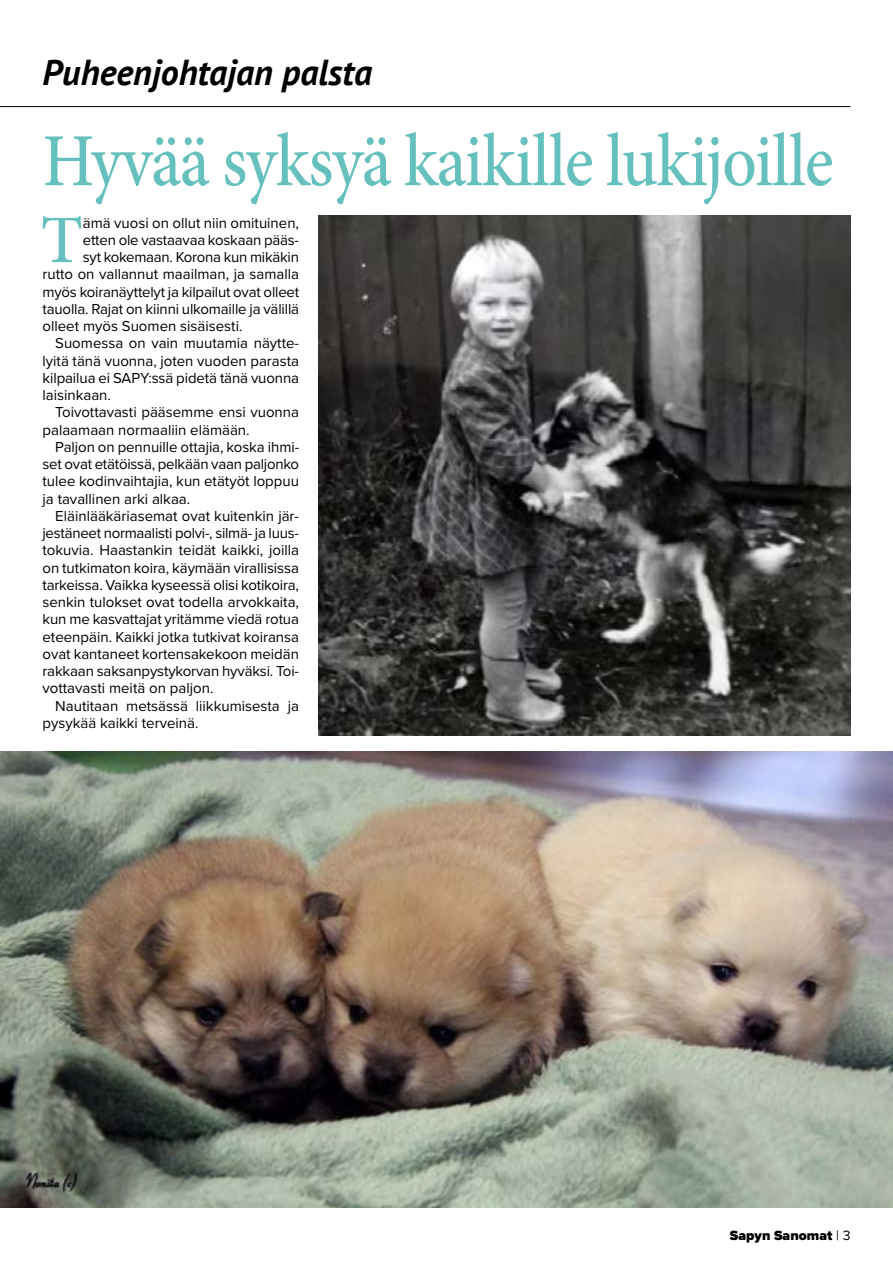
<style>
.page{position:relative;width:893px;height:1263px;background:#fff}
.page>*{position:absolute;margin:0;border:0;box-sizing:border-box;transform-origin:0 0}
.t1{font:500 75px "Minion Pro";letter-spacing:-.02em;color:#66c1be;scale:.9 1}
.t2{font:500 68.1px "Minion Pro";color:#66c1be}
.t3{font:italic 700 36px "PT Sans";color:#000}
.t4{font:15px "Proxima Nova";color:#000}
.t5{font:900 13.95px "Proxima Nova";color:#000}
.s1{font-weight:400}
</style>
<div class="page">
<hr style="left:0;top:106px;width:850px;height:1px;background:#000">
<img style="left:0;top:751px;width:893px;height:457px">
<img style="left:318px;top:216px;width:532px;height:520px">
<h3 class="t3" style="left:43px;top:48px;width:331px">Puheenjohtajan palsta</h3>
<h1 class="t1" style="left:43px;top:111px;width:880px">Hyvää syksyä kaikille lukijoille</h1>
<h2 class="t2" style="left:41px;top:194px;width:44px">T</h2>
<p class="t4" style="left:83px;top:211px;width:218px">ämä vuosi on ollut niin omituinen,</p>
<p class="t4" style="left:83px;top:229px;width:218px">etten ole vastaavaa koskaan pääs-</p>
<p class="t4" style="left:83px;top:246px;width:218px">syt kokemaan. Korona kun mikäkin</p>
<p class="t4" style="left:43px;top:263px;width:258px">rutto on vallannut maailman, ja samalla</p>
<p class="t4" style="left:43px;top:280px;width:258px">myös koiranäyttelyt ja kilpailut ovat olleet</p>
<p class="t4" style="left:43px;top:298px;width:258px">tauolla. Rajat on kiinni ulkomaille ja välillä</p>
<p class="t4" style="left:43px;top:315px;width:201px">olleet myös Suomen sisäisesti.</p>
<p class="t4" style="left:55px;top:332px;width:245px">Suomessa on vain muutamia näytte-</p>
<p class="t4" style="left:43px;top:349px;width:258px">lyitä tänä vuonna, joten vuoden parasta</p>
<p class="t4" style="left:43px;top:367px;width:258px">kilpailua ei SAPY:ssä pidetä tänä vuonna</p>
<p class="t4" style="left:43px;top:384px;width:70px">laisinkaan.</p>
<p class="t4" style="left:55px;top:401px;width:245px">Toivottavasti pääsemme ensi vuonna</p>
<p class="t4" style="left:43px;top:418px;width:209px">palaamaan normaaliin elämään.</p>
<p class="t4" style="left:55px;top:436px;width:245px">Paljon on pennuille ottajia, koska ihmi-</p>
<p class="t4" style="left:43px;top:453px;width:258px">set ovat etätöissä, pelkään vaan paljonko</p>
<p class="t4" style="left:43px;top:470px;width:258px">tulee kodinvaihtajia, kun etätyöt loppuu</p>
<p class="t4" style="left:43px;top:487px;width:149px">ja tavallinen arki alkaa.</p>
<p class="t4" style="left:55px;top:505px;width:245px">Eläinlääkäriasemat ovat kuitenkin jär-</p>
<p class="t4" style="left:43px;top:522px;width:258px">jestäneet normaalisti polvi-, silmä- ja luus-</p>
<p class="t4" style="left:43px;top:539px;width:258px">tokuvia. Haastankin teidät kaikki, joilla</p>
<p class="t4" style="left:43px;top:556px;width:258px">on tutkimaton koira, käymään virallisissa</p>
<p class="t4" style="left:43px;top:574px;width:258px">tarkeissa. Vaikka kyseessä olisi kotikoira,</p>
<p class="t4" style="left:43px;top:591px;width:258px">senkin tulokset ovat todella arvokkaita,</p>
<p class="t4" style="left:43px;top:608px;width:258px">kun me kasvattajat yritämme viedä rotua</p>
<p class="t4" style="left:43px;top:625px;width:258px">eteenpäin. Kaikki jotka tutkivat koiransa</p>
<p class="t4" style="left:43px;top:643px;width:258px">ovat kantaneet kortensakekoon meidän</p>
<p class="t4" style="left:43px;top:660px;width:258px">rakkaan saksanpystykorvan hyväksi. Toi-</p>
<p class="t4" style="left:43px;top:677px;width:172px">vottavasti meitä on paljon.</p>
<p class="t4" style="left:55px;top:694px;width:245px">Nautitaan metsässä liikkumisesta ja</p>
<p class="t4" style="left:43px;top:712px;width:157px">pysykää kaikki terveinä.</p>
<p class="t5" style="left:730px;top:1224px;width:122px">Sapyn Sanomat <span class="s1">| 3</span></p>
</div>
